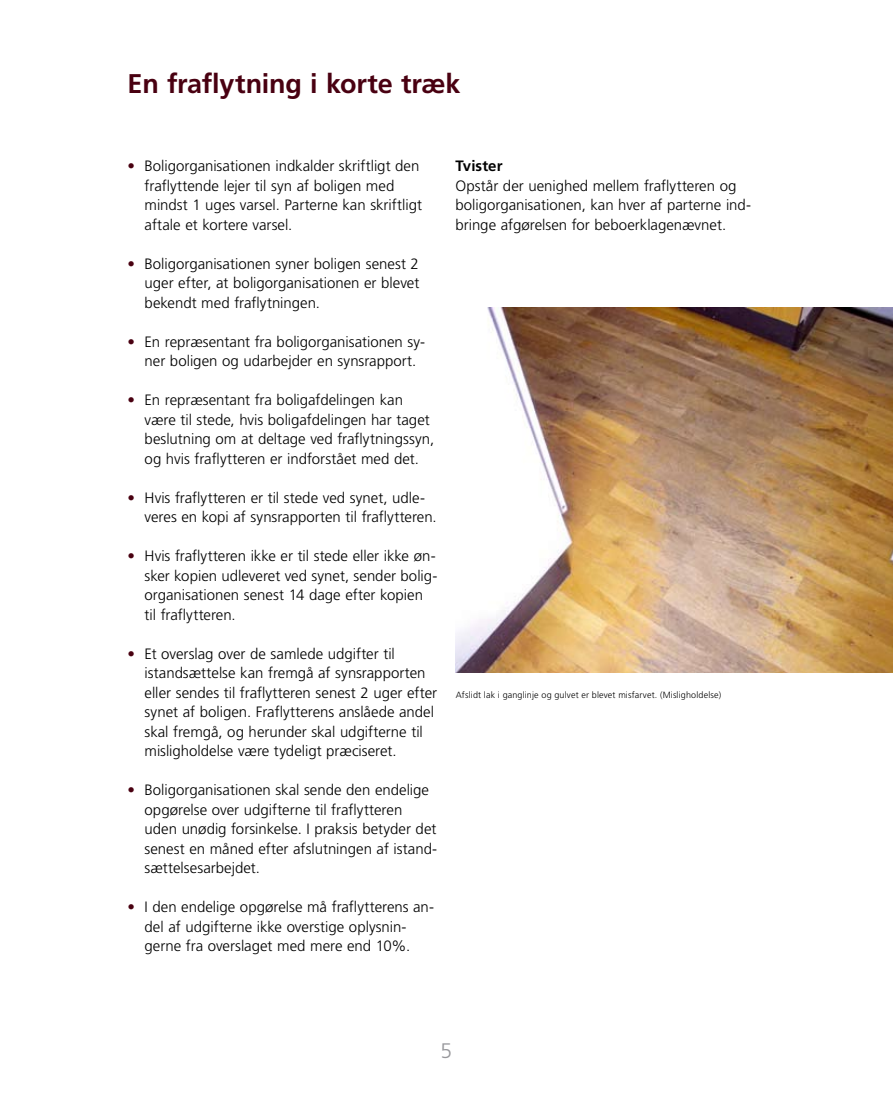
<style>
.page{position:relative;width:893px;height:1106px;background:#fff}
.page>*{position:absolute;margin:0;border:0;box-sizing:border-box;transform-origin:0 0}
.t1{font:700 27px "Frutiger LT";letter-spacing:-.01em;color:#490011}
.t2{font:300 15px/19.5px "Frutiger LT";color:#000}
.t3{font:700 15px "Frutiger LT";letter-spacing:.005em;color:#000}
.t4{font:300 9px "Frutiger LT";letter-spacing:.015em;color:#000}
.s1{color:#490011}
</style>
<div class="page">
<img style="left:455px;top:308px;width:438px;height:364px">
<h1 class="t1" style="left:128px;top:68px;width:334px">En fraflytning i korte træk</h1>
<p class="t2" style="left:145px;top:156px;width:279px;text-indent:-17px"><span class="s1">•</span> Boligorganisationen indkalder skriftligt den fraflyttende lejer til syn af boligen med mindst 1 uges varsel. Parterne kan skriftligt aftale et kortere varsel.</p>
<p class="t2" style="left:145px;top:254px;width:276px;text-indent:-17px"><span class="s1">•</span> Boligorganisationen syner boligen senest 2 uger efter, at boligorganisationen er blevet bekendt med fraflytningen.</p>
<p class="t2" style="left:128px;top:332px;width:299px;text-align:center"><span class="s1">•</span> En repræsentant fra boligorganisationen sy&shy;ner boligen og udarbejder en synsrapport.</p>
<p class="t2" style="left:145px;top:390px;width:291px;text-indent:-17px"><span class="s1">•</span> En repræsentant fra boligafdelingen kan være til stede, hvis boligafdelingen har taget beslutning om at deltage ved fraflytningssyn, og hvis fraflytteren er indforstået med det.</p>
<p class="t2" style="left:145px;top:488px;width:294px;text-indent:-17px"><span class="s1">•</span> Hvis fraflytteren er til stede ved synet, udle&shy;veres en kopi af synsrapporten til fraflytteren.</p>
<p class="t2" style="left:145px;top:546px;width:293px;text-indent:-17px"><span class="s1">•</span> Hvis fraflytteren ikke er til stede eller ikke øn&shy;sker kopien udleveret ved synet, sender bolig&shy;organisationen senest 14 dage efter kopien til fraflytteren.</p>
<p class="t2" style="left:145px;top:644px;width:294px;text-indent:-17px"><span class="s1">•</span> Et overslag over de samlede udgifter til istandsættelse kan fremgå af synsrapporten eller sendes til fraflytteren senest 2 uger efter synet af boligen. Fraflytterens anslåede andel skal fremgå, og herunder skal udgifterne til misligholdelse være tydeligt præciseret.</p>
<p class="t2" style="left:145px;top:780px;width:294px;text-indent:-17px"><span class="s1">•</span> Boligorganisationen skal sende den endelige opgørelse over udgifterne til fraflytteren uden unødig forsinkelse. I praksis betyder det senest en måned efter afslutningen af istand&shy;sættelsesarbejdet.</p>
<p class="t2" style="left:145px;top:897px;width:291px;text-indent:-17px"><span class="s1">•</span> I den endelige opgørelse må fraflytterens an&shy;del af udgifterne ikke overstige oplysnin&shy;gerne fra overslaget med mere end 10%.</p>
<p class="t3" style="left:455px;top:157px;width:49px">Tvister</p>
<p class="t2" style="left:455px;top:176px;width:297px">Opstår der uenighed mellem fraflytteren og boligorganisationen, kan hver af parterne ind&shy;bringe afgørelsen for beboerklagenævnet.</p>
<p class="t4" style="left:456px;top:689px;width:267px">Afslidt lak i ganglinje og gulvet er blevet misfarvet. (Misligholdelse)</p>
</div>
